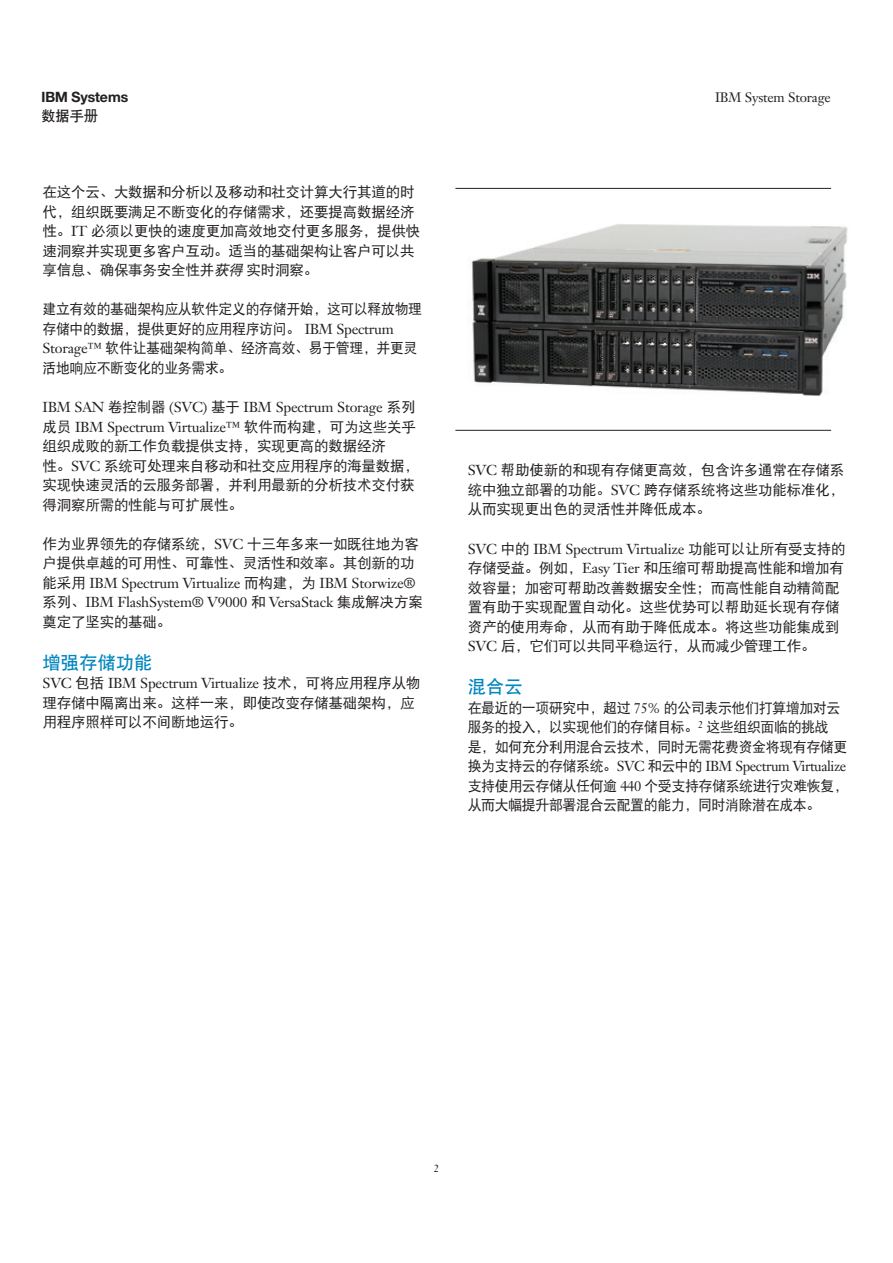
<style>
.page{position:relative;width:893px;height:1263px;background:#fff}
.page>*{position:absolute;margin:0;border:0;box-sizing:border-box;transform-origin:0 0}
.TextHead1{font:18px "DF Hei GB W7";color:#0086be}
.TextStyle1{font:14.25px/19.5px "DF Hei GB W5";letter-spacing:-.015em;color:#231f20}
.t1{font:700 14.25px "Helv Neuefor IBM";color:#231f20}
.t2{font:14.25px "DF Hei GB W7";color:#231f20}
.t3{font:13.5px "Janson Text LT Std";letter-spacing:-.015em;color:#231f20}
.t4{font:10.5px "Janson Text LT Std";color:#231f20}
.s1{font-family:"Janson Text LT Std"}
.s2{font-style:italic}
</style>
<div class="page">
<hr style="left:455px;top:188px;width:376px;height:1px;background:#231f20">
<hr style="left:455px;top:430px;width:376px;height:1px;background:#231f20">
<img style="left:471px;top:224px;width:377px;height:172px">
<p class="t1" style="left:41px;top:88px;width:88px">IBM Systems</p>
<p class="t3" style="left:715px;top:88px;width:117px">IBM System Storage</p>
<p class="t2" style="left:41px;top:108px;width:58px">数据手册</p>
<p class="TextStyle1" style="left:43px;top:182px;width:379px">在这个云、大数据和分析以及移动和社交计算大行其道的时代，组织既要满足不断变化的存储需求，还要提高数据经济性。<span class="s1">IT</span> 必须以更快的速度更加高效地交付更多服务，提供快速洞察并实现更多客户互动。适当的基础架构让客户可以共享信息、确保事务安全性并<span class="s2">获得</span>实时洞察。</p>
<p class="TextStyle1" style="left:43px;top:299px;width:381px">建立有效的基础架构应从软件定义的存储开始，这可以释放物理存储中的数据，提供更好的应用程序访问。 <span class="s1">IBM Spectrum<br>Storage™</span> 软件让基础架构简单、经济高效、易于管理，并更灵活地响应不断变化的业务需求。</p>
<p class="TextStyle1" style="left:43px;top:397px;width:378px"><span class="s1">IBM SAN</span> 卷控制器 <span class="s1">(SVC)</span> 基于 <span class="s1">IBM Spectrum Storage</span> 系列成员 <span class="s1">IBM Spectrum Virtualize™</span> 软件而构建，可为这些关乎组织成败的新工作负载提供支持，实现更高的数据经济<br>性。<span class="s1">SVC</span> 系统可处理来自移动和社交应用程序的海量数据，实现快速灵活的云服务部署，并利用最新的分析技术交付获得洞察所需的性能与可扩展性。</p>
<p class="TextStyle1" style="left:43px;top:534px;width:382px">作为业界领先的存储系统，<span class="s1">SVC</span> 十三年多来一如既往地为客户提供卓越的可用性、可靠性、灵活性和效率。其创新的功能采用 <span class="s1">IBM Spectrum Virtualize</span> 而构建，为 <span class="s1">IBM Storwize®</span>系列、<span class="s1">IBM FlashSystem® V9000</span> 和 <span class="s1">VersaStack</span> 集成解决方案奠定了坚实的基础。</p>
<p class="TextHead1" style="left:43px;top:653px;width:112px">增强存储功能</p>
<p class="TextStyle1" style="left:43px;top:673px;width:379px"><span class="s1">SVC</span> 包括 <span class="s1">IBM Spectrum Virtualize</span> 技术，可将应用程序从物理存储中隔离出来。这样一来，即使改变存储基础架构，应用程序照样可以不间断地运行。</p>
<p class="TextStyle1" style="left:468px;top:460px;width:378px;text-align:justify"><span class="s1">SVC</span> 帮助使新的和现有存储更高效，包含许多通常在存储系统中独立部署的功能。<span class="s1">SVC</span> 跨存储系统将这些功能标准化，从而实现更出色的灵活性并降低成本。</p>
<p class="TextStyle1" style="left:468px;top:538px;width:379px"><span class="s1">SVC</span> 中的 <span class="s1">IBM Spectrum Virtualize</span> 功能可以让所有受支持的存储受益。例如，<span class="s1">Easy Tier</span> 和压缩可帮助提高性能和增加有效容量；加密可帮助改善数据安全性；而高性能自动精简配置有助于实现配置自动化。这些优势可以帮助延长现有存储资产的使用寿命，从而有助于降低成本。将这些功能集成到<span class="s1">SVC</span> 后，它们可以共同平稳运行，从而减少管理工作。</p>
<p class="TextHead1" style="left:468px;top:677px;width:57px">混合云</p>
<p class="TextStyle1" style="left:468px;top:698px;width:382px">在最近的一项研究中，超过 <span class="s1">75%</span> 的公司表示他们打算增加对云服务的投入，以实现他们的存储目标。<sup>2</sup> 这些组织面临的挑战<br>是，如何充分利用混合云技术，同时无需花费资金将现有存储更换为支持云的存储系统。<span class="s1">SVC</span> 和云中的 <span class="s1">IBM Spectrum Virtualize</span>支持使用云存储从任何逾 <span class="s1">440</span> 个受支持存储系统进行灾难恢复，从而大幅提升部署混合云配置的能力，同时消除潜在成本。</p>
<p class="t4" style="left:434px;top:1162px;width:7px">2</p>
</div>
